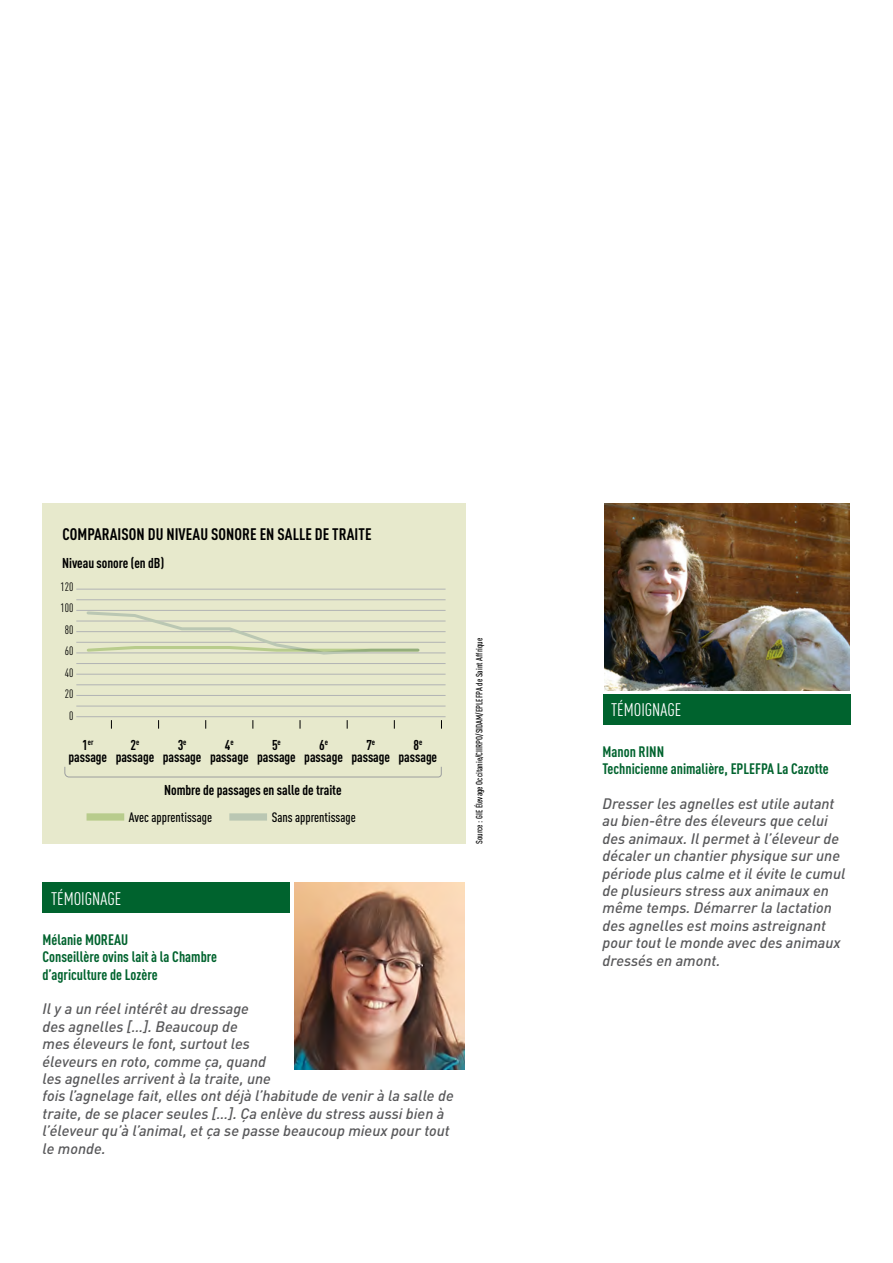
<style>
.page{position:relative;width:893px;height:1263px;background:#fff}
.page>*{position:absolute;margin:0;border:0;box-sizing:border-box;transform-origin:0 0}
.t1{font:condensed 18px "DIN Pro";color:#fff}
.t2{font:700 condensed 16.5px "DIN Pro";letter-spacing:.005em;color:#000}
.t3{font:italic 500 15px/17.4px "DIN Pro";color:#58585a}
.t4{font:700 condensed 15px/17.4px "DIN Pro";color:#00632e}
.t5{font:700 condensed 14.1px/12px "DIN Pro";letter-spacing:-.005em;color:#000;text-align:center}
.t6{font:500 condensed 13.5px "DIN Pro";color:#000}
.t7{font:condensed 12px/21.5px "DIN Pro";color:#000;text-align:right}
.t8{font:500 condensed 9px "DIN Pro";color:#000}
.t9{font:700 condensed 8.25px "DIN Pro";color:#000}
.s1{font-size:14.1px}
</style>
<div class="page">
<div style="left:43px;top:882px;width:247px;height:31px;background:#00632e"></div>
<img style="left:295px;top:882px;width:170px;height:187px">
<div style="left:603px;top:694px;width:247px;height:31px;background:#00632e"></div>
<img style="left:605px;top:504px;width:244px;height:187px">
<div style="left:43px;top:504px;width:423px;height:340px;background:#e7e9cc"></div>
<svg style="left:87px;top:813px;width:37px;height:8px"></svg>
<svg style="left:229px;top:813px;width:38px;height:8px"></svg>
<hr style="left:76px;top:695px;width:370px;height:1px;background:#b1b3b4">
<hr style="left:76px;top:716px;width:370px;height:1px;background:#b1b3b4">
<hr style="left:76px;top:642px;width:370px;height:1px;background:#b1b3b4">
<hr style="left:76px;top:663px;width:370px;height:1px;background:#b1b3b4">
<hr style="left:76px;top:610px;width:370px;height:1px;background:#b1b3b4">
<hr style="left:76px;top:684px;width:370px;height:1px;background:#b1b3b4">
<hr style="left:76px;top:631px;width:370px;height:1px;background:#b1b3b4">
<hr style="left:76px;top:706px;width:370px;height:1px;background:#b1b3b4">
<hr style="left:76px;top:653px;width:370px;height:1px;background:#b1b3b4">
<hr style="left:76px;top:599px;width:370px;height:1px;background:#b1b3b4">
<hr style="left:76px;top:674px;width:370px;height:1px;background:#b1b3b4">
<hr style="left:76px;top:621px;width:370px;height:1px;background:#b1b3b4">
<hr style="left:76px;top:589px;width:370px;height:1px;background:#b1b3b4">
<svg style="left:85px;top:611px;width:336px;height:44px"></svg>
<svg style="left:64px;top:766px;width:378px;height:12px"></svg>
<p class="t2" style="left:62px;top:524px;width:311px">COMPARAISON DU NIVEAU SONORE EN SALLE DE TRAITE</p>
<p class="t5" style="left:62px;top:556px;width:103px">Niveau sonore (en dB)</p>
<p class="t7" style="left:61px;top:576px;width:14px">120<br>100<br>80<br>60<br>40<br>20<br>0</p>
<p class="t9" style="left:82px;top:737px;width:13px"><span class="s1">1</span>er</p>
<p class="t5" style="left:69px;top:751px;width:40px">passage</p>
<p class="t5" style="left:116px;top:739px;width:40px">2<sup>e </sup>passage</p>
<p class="t5" style="left:257px;top:739px;width:40px">5<sup>e </sup>passage</p>
<p class="t5" style="left:163px;top:739px;width:40px">3<sup>e </sup>passage</p>
<p class="t5" style="left:304px;top:739px;width:40px">6<sup>e </sup>passage</p>
<p class="t5" style="left:351px;top:739px;width:40px">7<sup>e </sup>passage</p>
<p class="t5" style="left:399px;top:739px;width:40px">8<sup>e </sup>passage</p>
<p class="t5" style="left:210px;top:739px;width:40px">4<sup>e </sup>passage</p>
<p class="t5" style="left:164px;top:784px;width:179px">Nombre de passages en salle de traite</p>
<p class="t6" style="left:129px;top:809px;width:85px">Avec apprentissage</p>
<p class="t6" style="left:272px;top:809px;width:85px">Sans apprentissage</p>
<p class="t1" style="left:51px;top:888px;width:72px">TÉMOIGNAGE</p>
<p class="t4" style="left:43px;top:930px;width:176px">Mélanie MOREAU<br>Conseillère ovins lait à la Chambre d’agriculture de Lozère</p>
<p class="t3" style="left:43px;top:1000px;width:413px">Il y a un réel intérêt au dressage<br>des agnelles […]. Beaucoup de<br>mes éleveurs le font, surtout les<br>éleveurs en roto, comme ça, quand<br>les agnelles arrivent à la traite, une<br>fois l’agnelage fait, elles ont déjà l’habitude de venir à la salle de traite, de se placer seules […]. Ça enlève du stress aussi bien à l’éleveur qu’à l’animal, et ça se passe beaucoup mieux pour tout le monde.</p>
<p class="t8" style="left:474px;top:844px;width:208px;rotate:-90deg">Source: GIE Élevage Occitanie/CIIRPO/SIDAM/EPLEFPA de Saint Affrique</p>
<p class="t1" style="left:611px;top:700px;width:72px">TÉMOIGNAGE</p>
<p class="t4" style="left:603px;top:742px;width:228px">Manon RINN<br>Technicienne animalière, EPLEFPA La Cazotte</p>
<p class="t3" style="left:603px;top:794px;width:245px">Dresser les agnelles est utile autant au bien-être des éleveurs que celui des animaux. Il permet à l’éleveur de décaler un chantier physique sur une période plus calme et il évite le cumul de plusieurs stress aux animaux en même temps. Démarrer la lactation des agnelles est moins astreignant pour tout le monde avec des animaux dressés en amont.</p>
</div>
